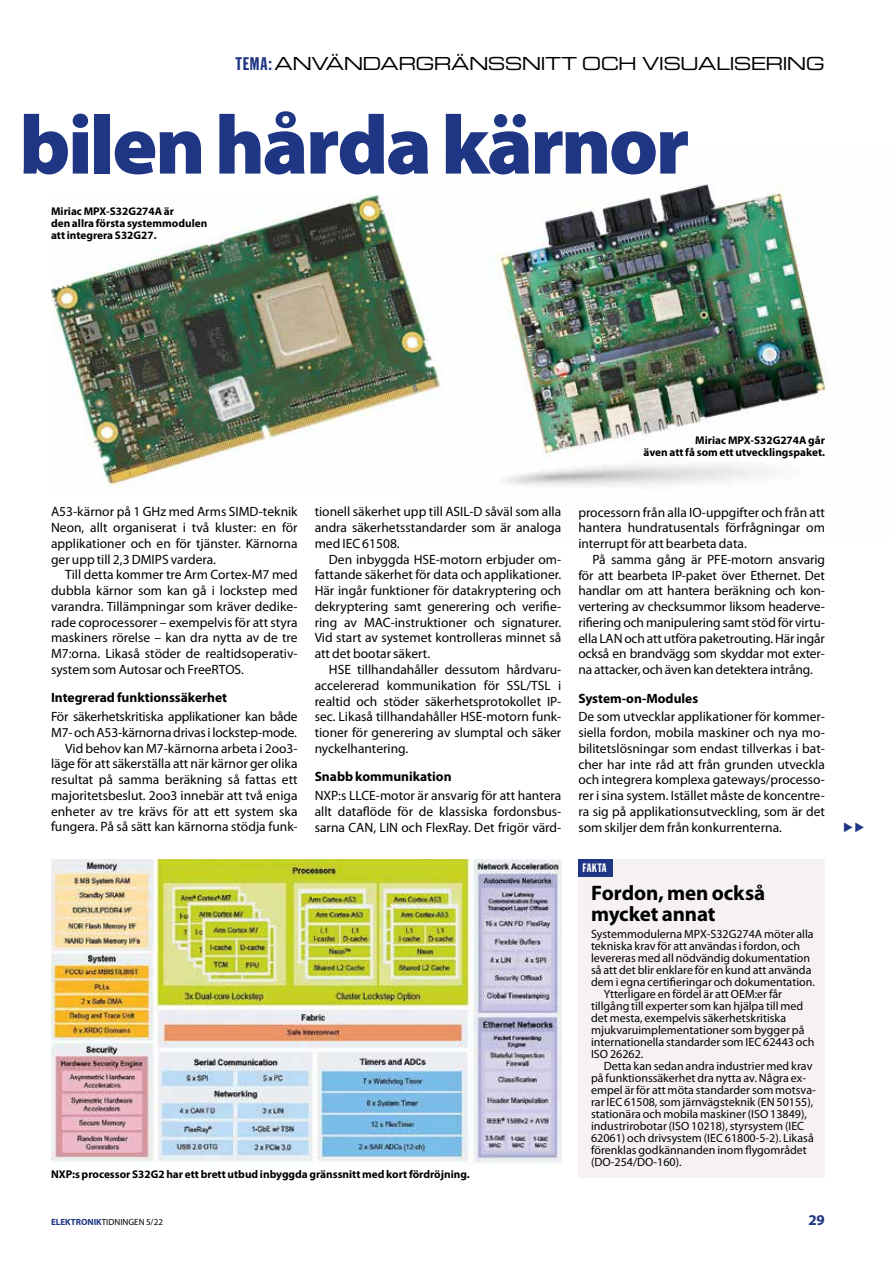
<style>
.page{position:relative;width:893px;height:1263px;background:#fff}
.page>*{position:absolute;margin:0;border:0;box-sizing:border-box;transform-origin:0 0}
.t1{font:900 84px "Myriad Pro";letter-spacing:-.03em;color:#1f3685}
.t2{font:700 21px/21px "Myriad Pro";letter-spacing:-.005em;color:#000}
.t3{font:18px "Eurostile Extended Two";letter-spacing:-.04em;color:#000}
.t4{font:700 15px "Myriad Pro";color:#1f3685}
.t5{font:13.5px/15.8px "Myriad Pro";color:#000;text-align:justify}
.t6{font:700 13.5px "Myriad Pro";color:#000}
.t7{font:12px "Myriad Pro";color:#000}
.t8{font:12px "Franklin Gothic Extra Cond";letter-spacing:.03em;color:#fff}
.t9{font:700 11.25px/12px "Myriad Pro";color:#000;text-align:right}
.t10{font:9px "Myriad Pro";color:#000}
.s1{font-family:"Franklin Gothic Extra Cond";color:#1f3685}
.s2{font-weight:700;color:#1f3685}
</style>
<div class="page">
<img style="left:490px;top:183px;width:337px;height:303px">
<div style="left:578px;top:859px;width:247px;height:319px;background:#f5f2f1"></div>
<div style="left:578px;top:859px;width:34px;height:17px;background:#1f3685"></div>
<img style="left:51px;top:196px;width:390px;height:292px">
<img style="left:51px;top:859px;width:510px;height:304px">
<h3 class="t3" style="left:236px;top:51px;width:591px"><span class="s1">TEMA:</span> ANVÄNDARGRÄNSSNITT OCH VISUALISERING</h3>
<h1 class="t1" style="left:19px;top:98px;width:672px">bilen hårda kärnor</h1>
<p class="t9" style="left:51px;top:205px;width:158px;text-align:left">Miriac MPX-S32G274A är<br>den allra första systemmodulen att integrera S32G27.</p>
<p class="t9" style="left:644px;top:434px;width:183px">Miriac MPX-S32G274A går<br>även att få som ett utvecklingspaket.</p>
<p class="t5" style="left:51px;top:504px;width:248px">A53-kärnor på 1 GHz med Arms SIMD-teknik Neon, allt organiserat i två kluster: en för applikationer och en för tjänster. Kärnorna ger upp till 2,3 DMIPS vardera.</p>
<p class="t5" style="left:51px;top:567px;width:248px;text-indent:14px">Till detta kommer tre Arm Cortex-M7 med dubbla kärnor som kan gå i lockstep med varandra. Tillämpningar som kräver dedike&shy;rade coprocessorer – exempelvis för att styra maskiners rörelse – kan dra nytta av de tre M7:orna. Likaså stöder de realtidsoperativ&shy;system som Autosar och FreeRTOS.</p>
<p class="t6" style="left:51px;top:689px;width:178px">Integrerad funktionssäkerhet</p>
<p class="t5" style="left:51px;top:708px;width:248px;text-align:right">För säkerhetskritiska applikationer kan både M7- och A53-kärnorna drivas i lockstep-mode.<br>Vid behov kan M7-kärnorna arbeta i 2oo3- läge för att säkerställa att när kärnor ger olika resultat på samma beräkning så fattas ett majoritetsbeslut. 2oo3 innebär att två eniga enheter av tre krävs för att ett system ska fungera. På så sätt kan kärnorna stödja funk-</p>
<p class="t5" style="left:315px;top:504px;width:248px">tionell säkerhet upp till ASIL-D såväl som alla andra säkerhetsstandarder som är analoga med IEC 61508.</p>
<p class="t5" style="left:315px;top:551px;width:248px;text-indent:14px">Den inbyggda HSE-motorn erbjuder om&shy;fattande säkerhet för data och applikationer.<br>Här ingår funktioner för datakryptering och dekryptering samt generering och verifie&shy;ring av MAC-instruktioner och signaturer.<br>Vid start av systemet kontrolleras minnet så att det bootar säkert.</p>
<p class="t5" style="left:315px;top:661px;width:248px;text-indent:14px">HSE tillhandahåller dessutom hårdvaru&shy;accelererad kommunikation för SSL/TSL i realtid och stöder säkerhetsprotokollet IP&shy;sec. Likaså tillhandahåller HSE-motorn funk&shy;tioner för generering av slumptal och säker nyckelhantering.</p>
<p class="t6" style="left:315px;top:768px;width:138px">Snabb kommunikation</p>
<p class="t5" style="left:315px;top:787px;width:248px">NXP:s LLCE-motor är ansvarig för att hantera allt dataflöde för de klassiska fordonsbus&shy;sarna CAN, LIN och FlexRay. Det frigör värd-</p>
<p class="t9" style="left:51px;top:1168px;width:420px">NXP:s processor S32G2 har ett brett utbud inbyggda gränssnitt med kort fördröjning.</p>
<p class="t5" style="left:578px;top:504px;width:248px">processorn från alla IO-uppgifter och från att hantera hundratusentals förfrågningar om interrupt för att bearbeta data.</p>
<p class="t5" style="left:578px;top:551px;width:248px;text-indent:14px">På samma gång är PFE-motorn ansvarig för att bearbeta IP-paket över Ethernet. Det handlar om att hantera beräkning och kon&shy;vertering av checksummor liksom headerve&shy;rifiering och manipulering samt stöd för virtu&shy;ella LAN och att utföra paketrouting. Här ingår också en brandvägg som skyddar mot exter&shy;na attacker, och även kan detektera intrång.</p>
<p class="t6" style="left:578px;top:689px;width:121px">System-on-Modules</p>
<p class="t5" style="left:578px;top:709px;width:248px">De som utvecklar applikationer för kommer&shy;siella fordon, mobila maskiner och nya mo&shy;bilitetslösningar som endast tillverkas i bat&shy;cher har inte råd att från grunden utveckla och integrera komplexa gateways/processo&shy;rer i sina system. Istället måste de koncentre&shy;ra sig på applikationsutveckling, som är det som skiljer dem från konkurrenterna.</p>
<p class="t8" style="left:583px;top:861px;width:25px">FAKTA</p>
<h2 class="t2" style="left:591px;top:882px;width:176px">Fordon, men också mycket annat</h2>
<p class="t7" style="left:591px;top:926px;width:224px">Systemmodulerna MPX-S32G274A möter alla</p>
<p class="t7" style="left:591px;top:938px;width:211px">tekniska krav för att användas i fordon, och</p>
<p class="t7" style="left:591px;top:950px;width:221px">levereras med all nödvändig dokumentation</p>
<p class="t7" style="left:591px;top:962px;width:222px">så att det blir enklare för en kund att använda</p>
<p class="t7" style="left:591px;top:974px;width:225px">dem i egna certifieringar och dokumentation.</p>
<p class="t7" style="left:604px;top:986px;width:180px">Ytterligare en fördel är att OEM:er får</p>
<p class="t7" style="left:591px;top:998px;width:214px">tillgång till experter som kan hjälpa till med</p>
<p class="t7" style="left:591px;top:1010px;width:197px">det mesta, exempelvis säkerhetskritiska</p>
<p class="t7" style="left:591px;top:1022px;width:215px">mjukvaruimplementationer som bygger på</p>
<p class="t7" style="left:591px;top:1034px;width:225px">internationella standarder som IEC 62443 och</p>
<p class="t7" style="left:591px;top:1046px;width:54px">ISO 26262.</p>
<p class="t7" style="left:604px;top:1058px;width:210px">Detta kan sedan andra industrier med krav</p>
<p class="t7" style="left:591px;top:1070px;width:216px">på funktionssäkerhet dra nytta av. Några ex-</p>
<p class="t7" style="left:591px;top:1082px;width:226px">empel är för att möta standarder som motsva-</p>
<p class="t7" style="left:591px;top:1094px;width:224px">rar IEC 61508, som järnvägsteknik (EN 50155),</p>
<p class="t7" style="left:591px;top:1106px;width:217px">stationära och mobila maskiner (ISO 13849),</p>
<p class="t7" style="left:591px;top:1118px;width:215px">industrirobotar (ISO 10218), styrsystem (IEC</p>
<p class="t7" style="left:591px;top:1130px;width:224px">62061) och drivsystem (IEC 61800-5-2). Likaså</p>
<p class="t7" style="left:591px;top:1142px;width:217px">förenklas godkännanden inom flygområdet</p>
<p class="t7" style="left:591px;top:1154px;width:92px">(DO-254/DO-160).</p>
<p class="t10" style="left:51px;top:1216px;width:114px"><span class="s2">ELEKTRONIK</span>TIDNINGEN 5/22</p>
<p class="t4" style="left:808px;top:1210px;width:18px">29</p>
</div>
